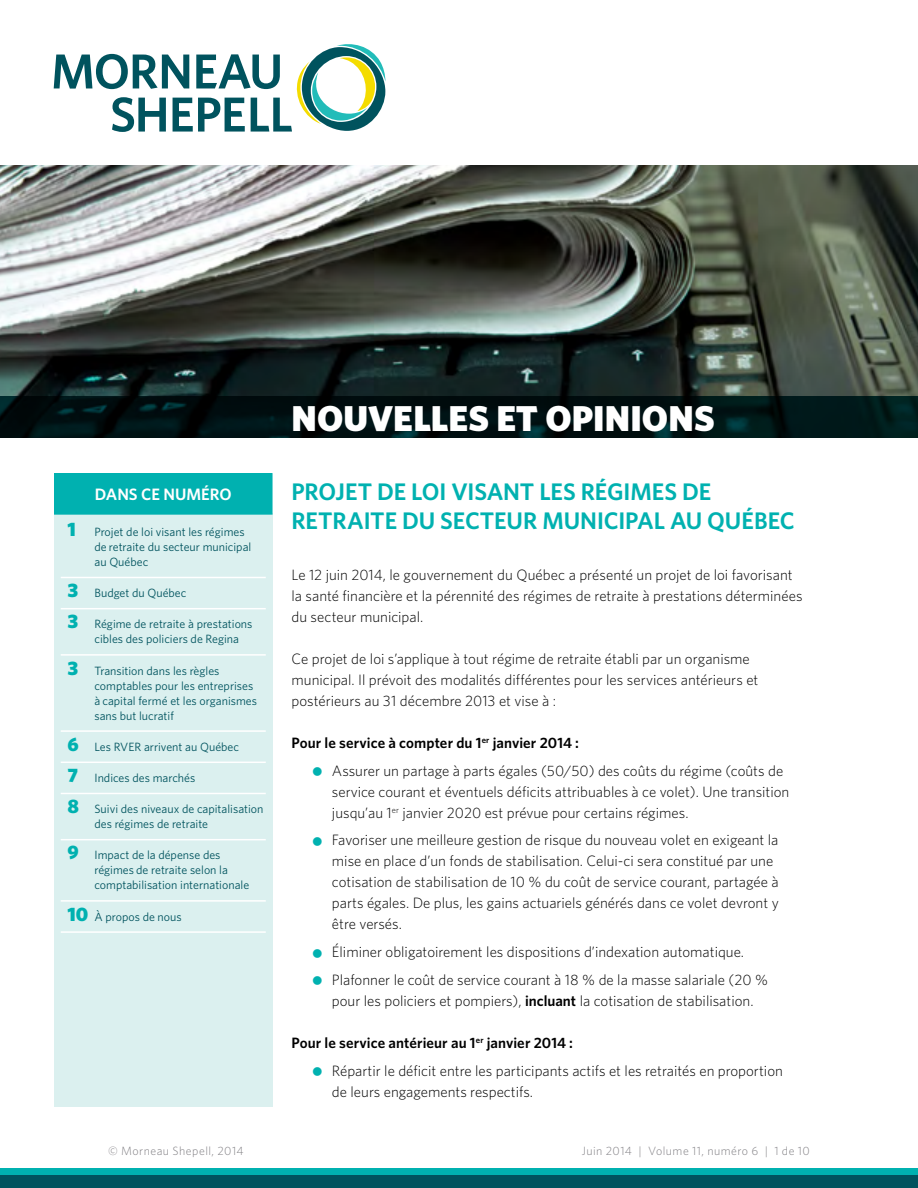
<style>
.page{position:relative;width:918px;height:1188px;background:#fff}
.page>*{position:absolute;margin:0;border:0;box-sizing:border-box;transform-origin:0 0}
.t1{font:900 36px "Whitney";letter-spacing:.005em;color:#fff}
.t2{font:600 24px/28.8px "Whitney";letter-spacing:-.005em;color:#00b1b0}
.t3{font:600 16.5px "Whitney";color:#fff}
.t4{font:300 15px/21px "Whitney";color:#000}
.t5{font:12px/15px "Whitney";color:#00535e}
.t6{font:300 12px "Whitney";letter-spacing:.04em;color:#807f83}
.s1{font-weight:600}
.s2{font-weight:900;font-size:19.5px;color:#00b1b0}
</style>
<div class="page">
<img style="left:0;top:166px;width:918px;height:230px">
<svg style="left:0;top:396px;width:918px;height:42px;background:#001113"></svg>
<div style="left:0;top:1174px;width:918px;height:14px;background:#00535e"></div>
<div style="left:0;top:1168px;width:918px;height:6px;background:#00b1b0"></div>
<div style="left:54px;top:514px;width:219px;height:593px;background:#dbf0ef"></div>
<div style="left:55px;top:474px;width:217px;height:40px;background:#00b1b0"></div>
<div style="left:54px;top:473px;width:219px;height:42px;border:2px solid #00b1b0"></div>
<svg style="left:54px;top:44px;width:331px;height:88px"></svg>
<hr style="left:61px;top:577px;width:205px;height:1px;background:#fff">
<hr style="left:61px;top:608px;width:205px;height:1px;background:#fff">
<hr style="left:61px;top:654px;width:205px;height:2px;background:#fff">
<hr style="left:61px;top:730px;width:205px;height:2px;background:#fff">
<hr style="left:61px;top:762px;width:205px;height:1px;background:#fff">
<hr style="left:61px;top:793px;width:205px;height:1px;background:#fff">
<hr style="left:61px;top:839px;width:205px;height:1px;background:#fff">
<hr style="left:61px;top:900px;width:205px;height:2px;background:#fff">
<hr style="left:61px;top:931px;width:205px;height:2px;background:#fff">
<h1 class="t1" style="left:291px;top:395px;width:425px">NOUVELLES ET OPINIONS</h1>
<p class="t3" style="left:95px;top:484px;width:138px">DANS CE NUMÉRO</p>
<h2 class="t2" style="left:291px;top:477px;width:505px">PROJET DE LOI VISANT LES RÉGIMES DE<br>RETRAITE DU SECTEUR MUNICIPAL AU QUÉBEC</h2>
<p class="t4" style="left:291px;top:564px;width:513px">Le 12 juin 2014, le gouvernement du Québec a présenté un projet de loi favorisant la santé financière et la pérennité des régimes de retraite à prestations déterminées du secteur municipal.</p>
<p class="t4" style="left:291px;top:648px;width:468px">Ce projet de loi s’applique à tout régime de retraite établi par un organisme municipal. Il prévoit des modalités différentes pour les services antérieurs et postérieurs au 31 décembre 2013 et vise à :</p>
<p class="t4" style="left:332px;top:728px;width:453px;line-height:27.8px;text-indent:-40px"><span class="s1">Pour le service à compter du 1</span><sup>er</sup> <span class="s1">janvier 2014 :<br></span>Assurer un partage à parts égales (50/50) des coûts du régime (coûts de</p>
<p class="t4" style="left:332px;top:780px;width:459px">service courant et éventuels déficits attribuables à ce volet). Une transition jusqu’au 1<sup>er</sup> janvier 2020 est prévue pour certains régimes.</p>
<p class="t4" style="left:332px;top:829px;width:448px">Favoriser une meilleure gestion de risque du nouveau volet en exigeant la mise en place d’un fonds de stabilisation. Celui-ci sera constitué par une cotisation de stabilisation de 10 % du coût de service courant, partagée à parts égales. De plus, les gains actuariels générés dans ce volet devront y être versés.</p>
<p class="t4" style="left:332px;top:938px;width:438px;line-height:27.8px">Éliminer obligatoirement les dispositions d’indexation automatique.<br>Plafonner le coût de service courant à 18 % de la masse salariale (20 %</p>
<p class="t4" style="left:332px;top:990px;width:423px">pour les policiers et pompiers), <span class="s1">incluant</span> la cotisation de stabilisation.</p>
<p class="t4" style="left:332px;top:1028px;width:452px;line-height:27.8px;text-indent:-40px"><span class="s1">Pour le service antérieur au 1</span><sup>er</sup> <span class="s1">janvier 2014 :<br></span>Répartir le déficit entre les participants actifs et les retraités en proportion</p>
<p class="t4" style="left:332px;top:1080px;width:203px">de leurs engagements respectifs.</p>
<p class="t5" style="left:94px;top:524px;width:158px;text-indent:-27px"><span class="s2">1</span> Projet de loi visant les régimes de retraite du secteur municipal au Québec</p>
<p class="t5" style="left:68px;top:585px;width:120px"><span class="s2">3</span> Budget du Québec</p>
<p class="t5" style="left:94px;top:616px;width:160px;text-indent:-27px"><span class="s2">3</span> Régime de retraite à prestations cibles des policiers de Regina</p>
<p class="t5" style="left:94px;top:663px;width:164px;text-indent:-27px"><span class="s2">3</span> Transition dans les règles comptables pour les entreprises à capital fermé et les organismes sans but lucratif</p>
<p class="t5" style="left:68px;top:739px;width:173px"><span class="s2">6</span> Les RVER arrivent au Québec</p>
<p class="t5" style="left:68px;top:770px;width:129px"><span class="s2">7</span> Indices des marchés</p>
<p class="t5" style="left:94px;top:801px;width:171px;text-indent:-27px"><span class="s2">8</span> Suivi des niveaux de capitalisation des régimes de retraite</p>
<p class="t5" style="left:94px;top:847px;width:156px;text-indent:-27px"><span class="s2">9</span> Impact de la dépense des régimes de retraite selon la comptabilisation internationale</p>
<p class="t5" style="left:68px;top:909px;width:116px"><span class="s2">10</span> À propos de nous</p>
<p class="t6" style="left:108px;top:1143px;width:137px">© Morneau Shepell, 2014</p>
<p class="t6" style="left:582px;top:1143px;width:230px">Juin 2014 | Volume 11, numéro 6 | 1 de 10</p>
</div>
